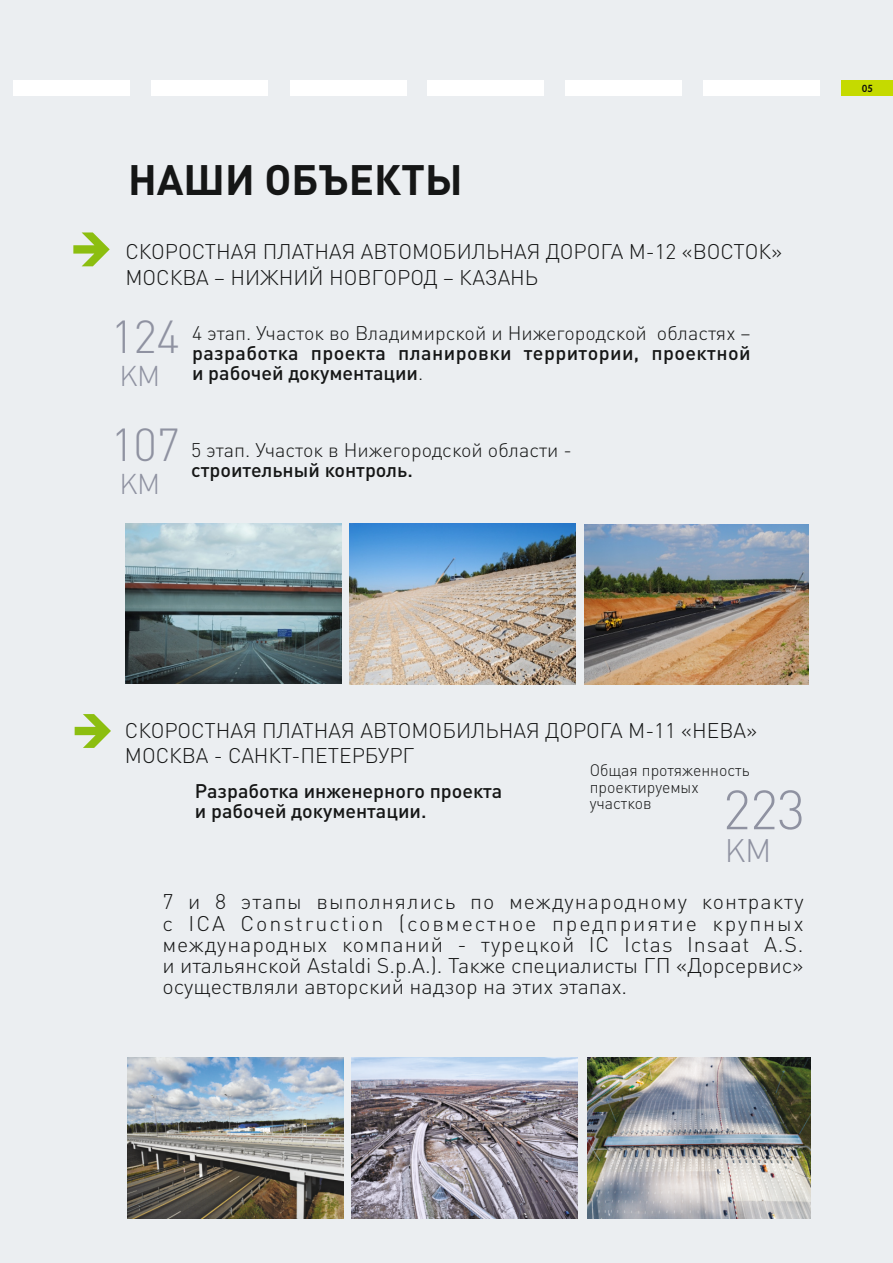
<style>
.page{position:relative;width:893px;height:1263px;background:#ebeef1}
.page>*{position:absolute;margin:0;border:0;box-sizing:border-box;transform-origin:0 0}
.t1{font:300 54.3px "DIN Cyr";color:#8f92a1}
.t2{font:300 45.6px "DIN Cyr";letter-spacing:-.015em;color:#8f92a1}
.t3{font:700 42px "DIN Pro";color:#151616}
.t4{font:300 32.25px "DIN Cyr";color:#8f92a1}
.t5{font:300 28.35px "DIN Cyr";color:#8f92a1}
.t6{font:300 21px/21.1px "DIN Pro";color:#151616}
.t7{font:300 19.5px "DIN Pro";color:#151616}
.t8{font:500 19.5px/19.6px "DIN Pro";color:#151616}
.t9{font:500 19.5px/19.6px "DIN Pro";letter-spacing:.02em;color:#151616}
.t10{font:300 16.5px/16.6px "DIN Pro";color:#151616;scale:.96 1}
.t11{font:700 10.35px "Circe";color:#0c0d0c}
.s1{font-weight:300}
</style>
<div class="page">
<img style="left:128px;top:1057px;width:215px;height:162px">
<svg style="left:73px;top:232px;width:37px;height:34px"></svg>
<svg style="left:75px;top:714px;width:36px;height:34px"></svg>
<img style="left:587px;top:1057px;width:223px;height:161px">
<img style="left:351px;top:1057px;width:227px;height:161px">
<div style="left:428px;top:81px;width:116px;height:15px;background:#fff"></div>
<div style="left:565px;top:81px;width:117px;height:15px;background:#fff"></div>
<div style="left:703px;top:81px;width:117px;height:15px;background:#fff"></div>
<div style="left:290px;top:81px;width:116px;height:15px;background:#fff"></div>
<div style="left:841px;top:81px;width:52px;height:15px;background:#c5da00"></div>
<div style="left:151px;top:81px;width:117px;height:15px;background:#fff"></div>
<div style="left:13px;top:81px;width:117px;height:15px;background:#fff"></div>
<img style="left:349px;top:524px;width:226px;height:160px">
<img style="left:584px;top:524px;width:224px;height:160px">
<img style="left:125px;top:524px;width:217px;height:160px">
<h3 class="t3" style="left:128px;top:165px;width:336px">НАШИ ОБЪЕКТЫ</h3>
<p class="t6" style="left:125px;top:241px;width:658px;line-height:25.5px">СКОРОСТНАЯ ПЛАТНАЯ АВТОМОБИЛЬНАЯ ДОРОГА М-12 «ВОСТОК»<br>МОСКВА – НИЖНИЙ НОВГОРОД – КАЗАНЬ</p>
<p class="t7" style="left:192px;top:326px;width:560px">4 этап. Участок во Владимирской и Нижегородской областях –</p>
<p class="t9" style="left:192px;top:345px;width:560px">разработка проекта планировки территории, проектной и рабочей документации<span class="s1">.</span></p>
<h2 class="t2" style="left:111px;top:318px;width:70px">124</h2>
<h3 class="t5" style="left:119px;top:364px;width:42px">KM</h3>
<h2 class="t2" style="left:111px;top:426px;width:70px">107</h2>
<h3 class="t5" style="left:119px;top:472px;width:42px">KM</h3>
<p class="t7" style="left:191px;top:443px;width:382px">5 этап. Участок в Нижегородской области -</p>
<p class="t8" style="left:191px;top:462px;width:223px">строительный контроль.</p>
<p class="t11" style="left:862px;top:84px;width:12px">05</p>
<p class="t6" style="left:125px;top:720px;width:634px;line-height:25.5px">СКОРОСТНАЯ ПЛАТНАЯ АВТОМОБИЛЬНАЯ ДОРОГА М-11 «НЕВА»<br>МОСКВА - САНКТ-ПЕТЕРБУРГ</p>
<p class="t8" style="left:195px;top:783px;width:309px">Разработка инженерного проекта и рабочей документации.</p>
<p class="t10" style="left:590px;top:764px;width:168px">Общая протяженность проектируемых участков</p>
<h1 class="t1" style="left:723px;top:788px;width:84px">223</h1>
<h3 class="t4" style="left:725px;top:838px;width:48px">KM</h3>
<p class="t6" style="left:162px;top:894px;width:643px;text-align:justify">7 и 8 этапы выполнялись по международному контракту с ICA Construction (совместное предприятие крупных международных компаний - турецкой IC Ictas Insaat A.S. и итальянской Astaldi S.p.A.). Также специалисты ГП «Дорсервис» осуществляли авторский надзор на этих этапах.</p>
</div>
